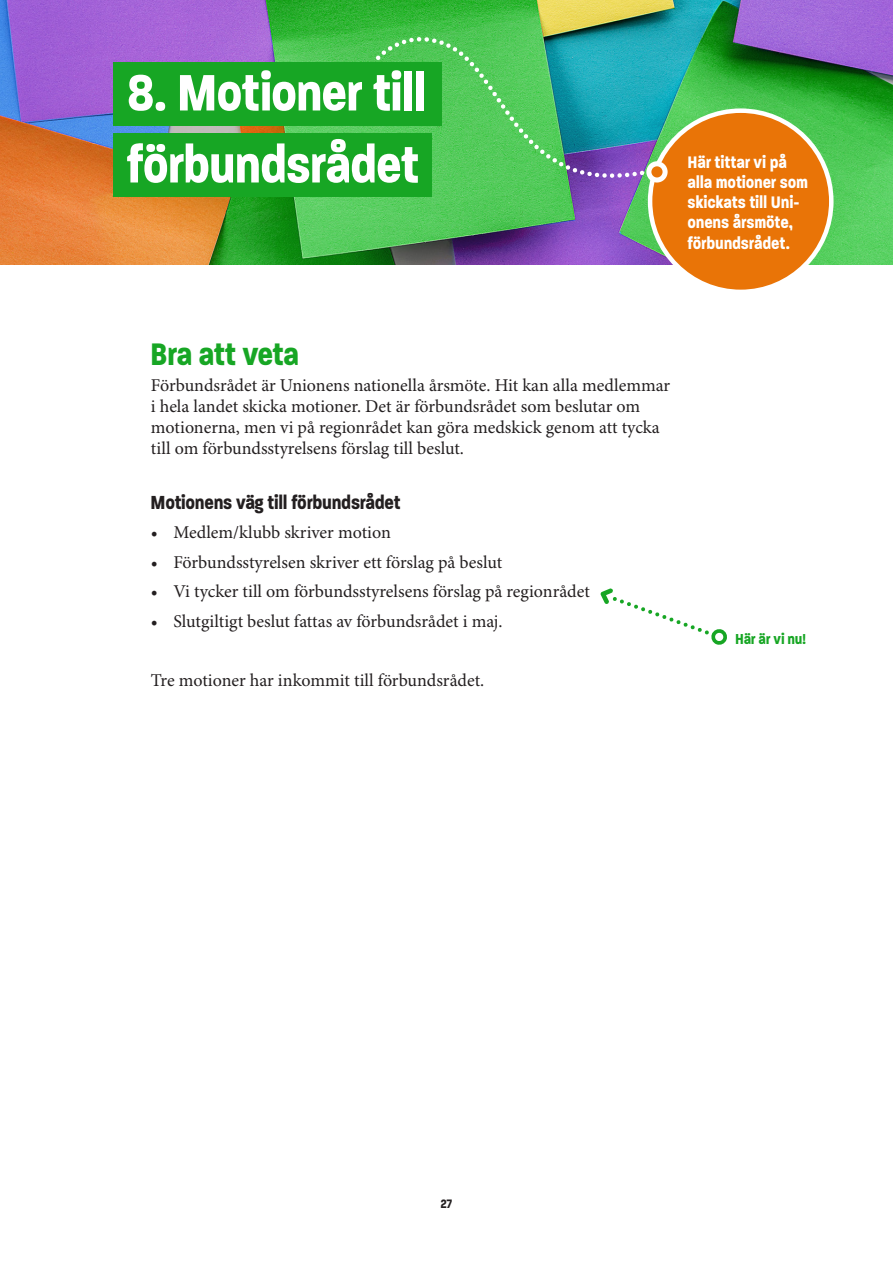
<style>
.page{position:relative;width:893px;height:1263px;background:#fff}
.page>*{position:absolute;margin:0;border:0;box-sizing:border-box;transform-origin:0 0}
.t1{font:700 69px/72px "Paralucent Condensed";letter-spacing:-.005em;color:#fff}
.t2{font:700 42px "Paralucent Condensed";color:#17a624}
.t3{font:700 25.5px "Paralucent Condensed";color:#231f20}
.t4{font:700 22.5px/20.2px "Paralucent Condensed";letter-spacing:.005em;color:#fff}
.t5{font:700 19.5px "Paralucent Condensed";letter-spacing:.01em;color:#17a624}
.t6{font:18px/21px "Minion Pro";letter-spacing:-.005em;color:#231f20}
.t7{font:700 16.5px "Paralucent Condensed";color:#231f20}
</style>
<div class="page">
<img style="left:0;top:0;width:893px;height:264px">
<div style="left:113px;top:134px;width:319px;height:63px;background:#17a624"></div>
<div style="left:113px;top:62px;width:329px;height:64px;background:#17a624"></div>
<div style="left:650px;top:111px;width:181px;height:181px;background:#e97407;border-radius:50%"></div>
<div style="left:648px;top:108px;width:185px;height:186px;border:4px solid #fff;border-radius:50%"></div>
<svg style="left:374px;top:35px;width:340px;height:148px"></svg>
<svg style="left:600px;top:588px;width:127px;height:57px"></svg>
<h1 class="t1" style="left:128px;top:55px;width:300px">8. Motioner till förbundsrådet</h1>
<p class="t4" style="left:688px;top:151px;width:122px">Här tittar vi på alla motioner som skickats till Uni&shy;onens årsmöte, förbundsrådet.</p>
<h2 class="t2" style="left:151px;top:332px;width:150px">Bra att veta</h2>
<p class="t6" style="left:151px;top:375px;width:521px">Förbundsrådet är Unionens nationella årsmöte. Hit kan alla medlemmar i hela landet skicka motioner. Det är förbundsrådet som beslutar om motionerna, men vi på regionrådet kan göra medskick genom att tycka till om förbundsstyrelsens förslag till beslut.</p>
<h3 class="t3" style="left:151px;top:488px;width:251px">Motionens väg till förbundsrådet</h3>
<p class="t6" style="left:151px;top:523px;width:241px">• Medlem/klubb skriver motion</p>
<p class="t6" style="left:151px;top:552px;width:353px">• Förbundsstyrelsen skriver ett förslag på beslut</p>
<p class="t6" style="left:151px;top:582px;width:440px">• Vi tycker till om förbundsstyrelsens förslag på regionrådet</p>
<p class="t6" style="left:151px;top:611px;width:353px">• Slutgiltigt beslut fattas av förbundsrådet i maj.</p>
<p class="t6" style="left:151px;top:670px;width:335px">Tre motioner har inkommit till förbundsrådet.</p>
<p class="t5" style="left:735px;top:628px;width:72px">Här är vi nu!</p>
<p class="t7" style="left:441px;top:1195px;width:13px">27</p>
</div>
